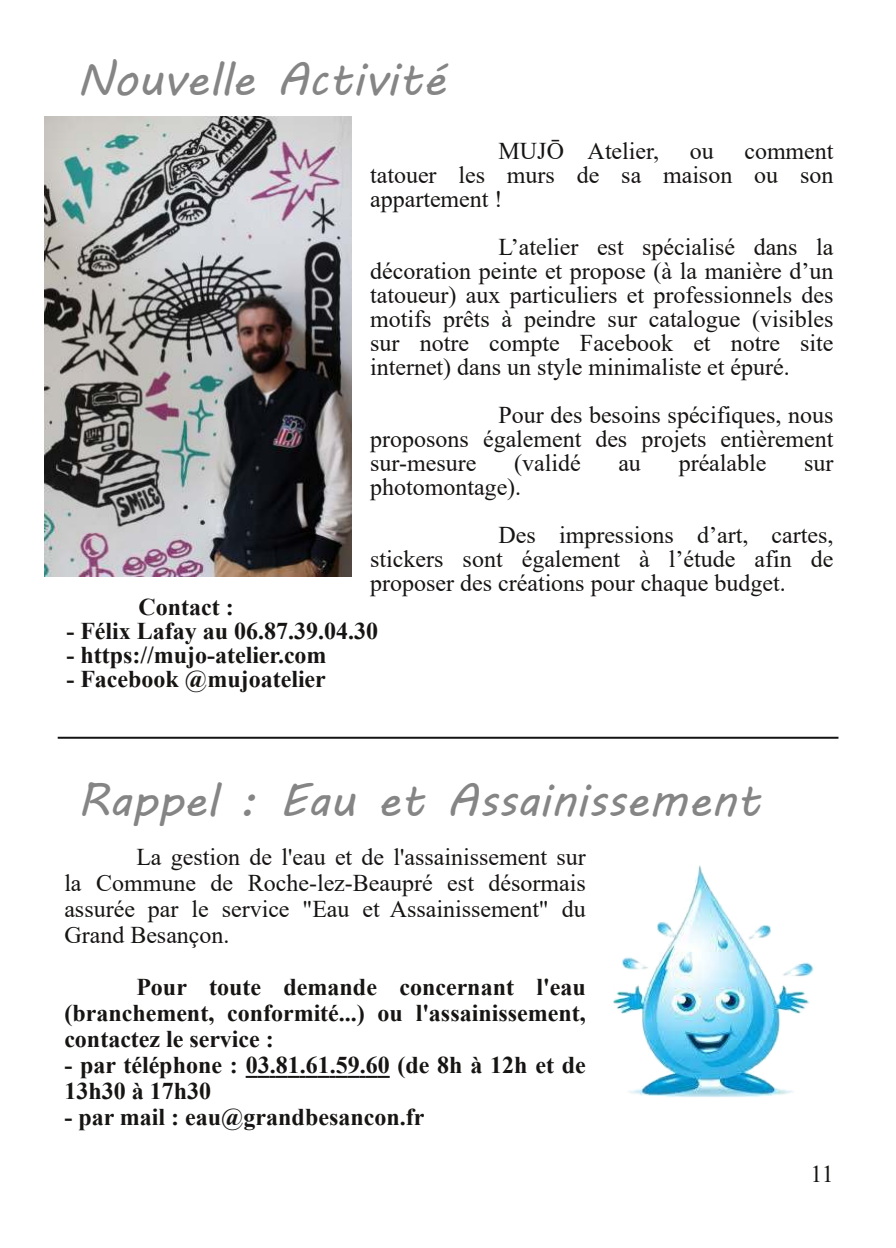
<style>
.page{position:relative;width:896px;height:1248px;background:#fff}
.page>*{position:absolute;margin:0;border:0;box-sizing:border-box;transform-origin:0 0}
.t1{font:46px "MV Boli";color:#858585}
.t2{font:24px/24px "Times New Roman";color:#171513;text-align:justify}
.t3{font:700 24px/26px "Times New Roman";color:#171513;text-align:justify}
</style>
<div class="page">
<svg style="left:246px;top:1075px;width:144px;height:2px"></svg>
<img style="left:44px;top:116px;width:307px;height:461px">
<hr style="left:58px;top:736px;width:780px;height:2px;background:#141414">
<img style="left:613px;top:865px;width:201px;height:232px">
<h1 class="t1" style="left:77px;top:48px;width:370px">Nouvelle Activité</h1>
<p class="t2" style="left:498px;top:138px;width:162px">MUJŌ Atelier,</p>
<p class="t2" style="left:690px;top:138px;width:25px">ou</p>
<p class="t2" style="left:370px;top:138px;width:465px;text-indent:374px">comment tatouer les murs de sa maison ou son appartement !</p>
<p class="t2" style="left:370px;top:234px;width:465px;text-indent:128px">L’atelier est spécialisé dans la décoration peinte et propose (à la manière d’un tatoueur) aux particuliers et professionnels des motifs prêts à peindre sur catalogue (visibles sur notre compte Facebook et notre site internet) dans un style minimaliste et épuré.</p>
<p class="t2" style="left:370px;top:402px;width:465px;text-indent:128px">Pour des besoins spécifiques, nous proposons également des projets entièrement sur-mesure</p>
<p class="t2" style="left:514px;top:450px;width:68px">(validé</p>
<p class="t2" style="left:618px;top:450px;width:24px">au</p>
<p class="t2" style="left:678px;top:450px;width:89px">préalable</p>
<p class="t2" style="left:804px;top:450px;width:31px">sur</p>
<p class="t2" style="left:498px;top:462px;width:336px;line-height:48px;text-indent:-128px">photomontage).<br>Des impressions d’art, cartes,</p>
<p class="t2" style="left:370px;top:546px;width:465px">stickers sont également à l’étude afin de proposer des créations pour chaque budget.</p>
<p class="t3" style="left:138px;top:593px;width:97px">Contact :</p>
<p class="t3" style="left:66px;top:617px;width:313px">- Félix Lafay au 06.87.39.04.30</p>
<p class="t3" style="left:66px;top:641px;width:262px">- https://mujo-atelier.com</p>
<p class="t3" style="left:66px;top:665px;width:261px">- Facebook @mujoatelier</p>
<h1 class="t1" style="left:77px;top:768px;width:685px">Rappel : Eau et Assainissement</h1>
<p class="t2" style="left:64px;top:843px;width:523px;line-height:26px;text-indent:72px">La gestion de l'eau et de l'assainissement sur la Commune de Roche-lez-Beaupré est désormais assurée par le service "Eau et Assainissement" du Grand Besançon.</p>
<p class="t3" style="left:64px;top:973px;width:523px;text-indent:72px">Pour toute demande concernant l'eau (branchement, conformité...) ou l'assainissement, contactez le service :</p>
<p class="t3" style="left:64px;top:1051px;width:523px">- par téléphone : 03.81.61.59.60 (de 8h à 12h et de<br>13h30 à 17h30</p>
<p class="t3" style="left:64px;top:1103px;width:362px">- par mail : eau@grandbesancon.fr</p>
<p class="t2" style="left:810px;top:1160px;width:25px">11</p>
</div>
